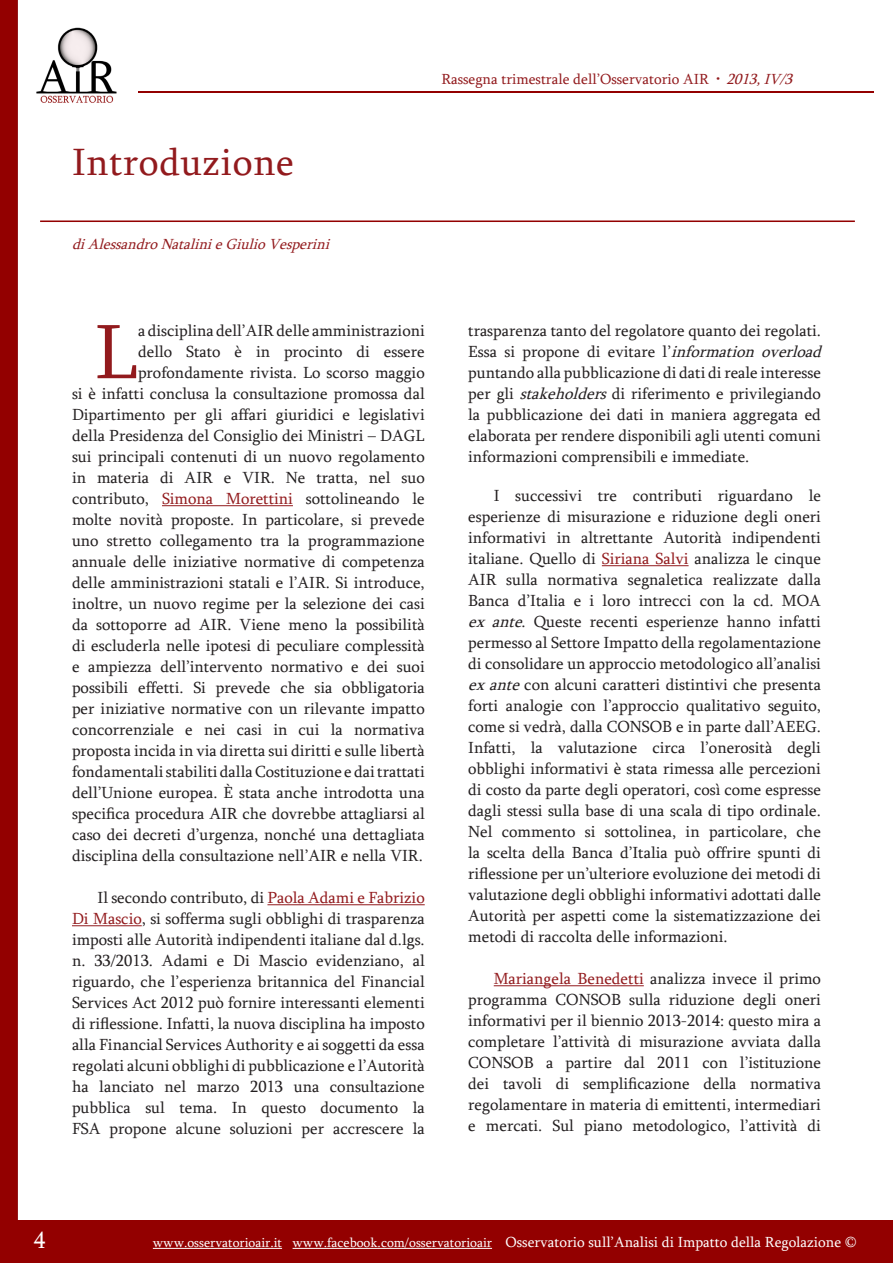
<style>
.page{position:relative;width:893px;height:1263px;background:#fff}
.page>*{position:absolute;margin:0;border:0;box-sizing:border-box;transform-origin:0 0}
.t1{font:78.9px "Sylfaen";color:#921a1d}
.Titolo_prima{font:39px "Sylfaen";letter-spacing:.02em;color:#921a1d}
.t2{font:24px "Sylfaen";color:#fff}
.t3{font:16.5px/21px "Sylfaen";color:#231f20;text-align:justify}
.t4{font:15px "Sylfaen";color:#921a1d}
.Autore{font:italic 15px "Sylfaen";color:#921a1d}
.t5{font:13.5px "Sylfaen";color:#fff}
.s1{font-style:italic}
.s2{color:#921a1d}
.s3{font-size:15px}
</style>
<div class="page">
<div style="left:0;top:1220px;width:893px;height:43px;background:#930000"></div>
<div style="left:0;top:1px;width:17px;height:1261px;background:#930000"></div>
<hr style="left:153px;top:1248px;width:129px;height:1px;background:#fff">
<hr style="left:293px;top:1248px;width:199px;height:1px;background:#fff">
<hr style="left:40px;top:221px;width:815px;height:1px;background:#930000">
<img style="left:36px;top:27px;width:81px;height:76px">
<hr style="left:139px;top:91px;width:735px;height:2px;background:#930000">
<hr style="left:162px;top:505px;width:131px;height:1px;background:#921a1d">
<hr style="left:267px;top:904px;width:158px;height:1px;background:#921a1d">
<hr style="left:72px;top:925px;width:70px;height:1px;background:#921a1d">
<hr style="left:602px;top:565px;width:87px;height:1px;background:#921a1d">
<hr style="left:494px;top:985px;width:150px;height:1px;background:#921a1d">
<p class="Titolo_prima" style="left:72px;top:136px;width:224px">Introduzione</p>
<p class="Autore" style="left:72px;top:234px;width:264px">diAlessandroNatalinieGiulioVesperini</p>
<p class="t4" style="left:441px;top:69px;width:357px">Rassegna trimestrale dell’Osservatorio AIR • <span class="s1">2013,IV/3</span></p>
<p class="t3" style="left:72px;top:320px;width:354px;text-align:right">a disciplina dell’AIR delle amministrazioni<br>dello Stato è in procinto di essere profondamente rivista. Lo scorso maggio<br>si è infatti conclusa la consultazione promossa dal Dipartimento per gli affari giuridici e legislativi della Presidenza del Consiglio dei Ministri – DAGL sui principali contenuti di un nuovo regolamento in materia di AIR e VIR. Ne tratta, nel suo contributo, <span class="s2">Simona Morettini</span> sottolineando le molte novità proposte. In particolare, si prevede uno stretto collegamento tra la programmazione annuale delle iniziative normative di competenza delle amministrazioni statali e l’AIR. Si introduce, inoltre, un nuovo regime per la selezione dei casi da sottoporre ad AIR. Viene meno la possibilità di escluderla nelle ipotesi di peculiare complessità e ampiezza dell’intervento normativo e dei suoi possibili effetti. Si prevede che sia obbligatoria per iniziative normative con un rilevante impatto concorrenziale e nei casi in cui la normativa proposta incida in via diretta sui diritti e sulle libertà fondamentali stabiliti dalla Costituzione e dai trattati dell’Unione europea. È stata anche introdotta una specifica procedura AIR che dovrebbe attagliarsi al caso dei decreti d’urgenza, nonché una dettagliata disciplina della consultazione nell’AIR e nella VIR.</p>
<p class="t3" style="left:72px;top:887px;width:354px;text-indent:26px">Il secondo contributo, di <span class="s2">Paola Adami e Fabrizio Di Mascio</span>, si sofferma sugli obblighi di trasparenza imposti alle Autorità indipendenti italiane dal d.lgs. n. 33/2013. Adami e Di Mascio evidenziano, al riguardo, che l’esperienza britannica del Financial Services Act 2012 può fornire interessanti elementi di riflessione. Infatti, la nuova disciplina ha imposto alla Financial Services Authority e ai soggetti da essa regolati alcuni obblighi di pubblicazione e l’Autorità ha lanciato nel marzo 2013 una consultazione pubblica sul tema. In questo documento la FSA propone alcune soluzioni per accrescere la</p>
<p class="t1" style="left:94px;top:299px;width:45px">L</p>
<p class="t3" style="left:468px;top:320px;width:360px;text-align:left">trasparenza tanto del regolatore quanto dei regolati.<br>Essa si propone di evitare l’<span class="s1">information overload </span>puntando alla pubblicazione di dati di reale interesse per gli <span class="s1">stakeholders</span>di riferimento e privilegiando la pubblicazione dei dati in maniera aggregata ed elaborata per rendere disponibili agli utenti comuni informazioni comprensibili e immediate.</p>
<p class="t3" style="left:468px;top:485px;width:354px;text-indent:26px">I successivi tre contributi riguardano le esperienze di misurazione e riduzione degli oneri informativi in altrettante Autorità indipendenti italiane. Quello di <span class="s2">Siriana Salvi</span> analizza le cinque AIR sulla normativa segnaletica realizzate dalla Banca d’Italia e i loro intrecci con la cd. MOA <span class="s1">ex ante</span>. Queste recenti esperienze hanno infatti permesso al Settore Impatto della regolamentazione di consolidare un approccio metodologico all’analisi <span class="s1">exante</span>con alcuni caratteri distintivi che presenta forti analogie con l’approccio qualitativo seguito, come si vedrà, dalla CONSOB e in parte dall’AEEG.<br>Infatti, la valutazione circa l’onerosità degli obblighi informativi è stata rimessa alle percezioni di costo da parte degli operatori, così come espresse dagli stessi sulla base di una scala di tipo ordinale.<br>Nel commento si sottolinea, in particolare, che la scelta della Banca d’Italia può offrire spunti di riflessione per un’ulteriore evoluzione dei metodi di valutazione degli obblighi informativi adottati dalle Autorità per aspetti come la sistematizzazione dei metodi di raccolta delle informazioni.</p>
<p class="t3" style="left:468px;top:968px;width:354px;text-indent:26px"><span class="s2">Mariangela Benedetti</span> analizza invece il primo programma CONSOB sulla riduzione degli oneri informativi per il biennio 2013-2014: questo mira a completare l’attività di misurazione avviata dalla CONSOB a partire dal 2011 con l’istituzione dei tavoli di semplificazione della normativa regolamentare in materia di emittenti, intermediari e mercati. Sul piano metodologico, l’attività di</p>
<p class="t2" style="left:34px;top:1224px;width:13px">4</p>
<p class="t5" style="left:153px;top:1233px;width:705px">www.osservatorioair.it www.facebook.com/osservatorioair <span class="s3">Osservatorio sull’Analisi di Impatto della Regolazione ©</span></p>
<p class="t2" style="left:839px;top:1224px;width:13px">4</p>
</div>
